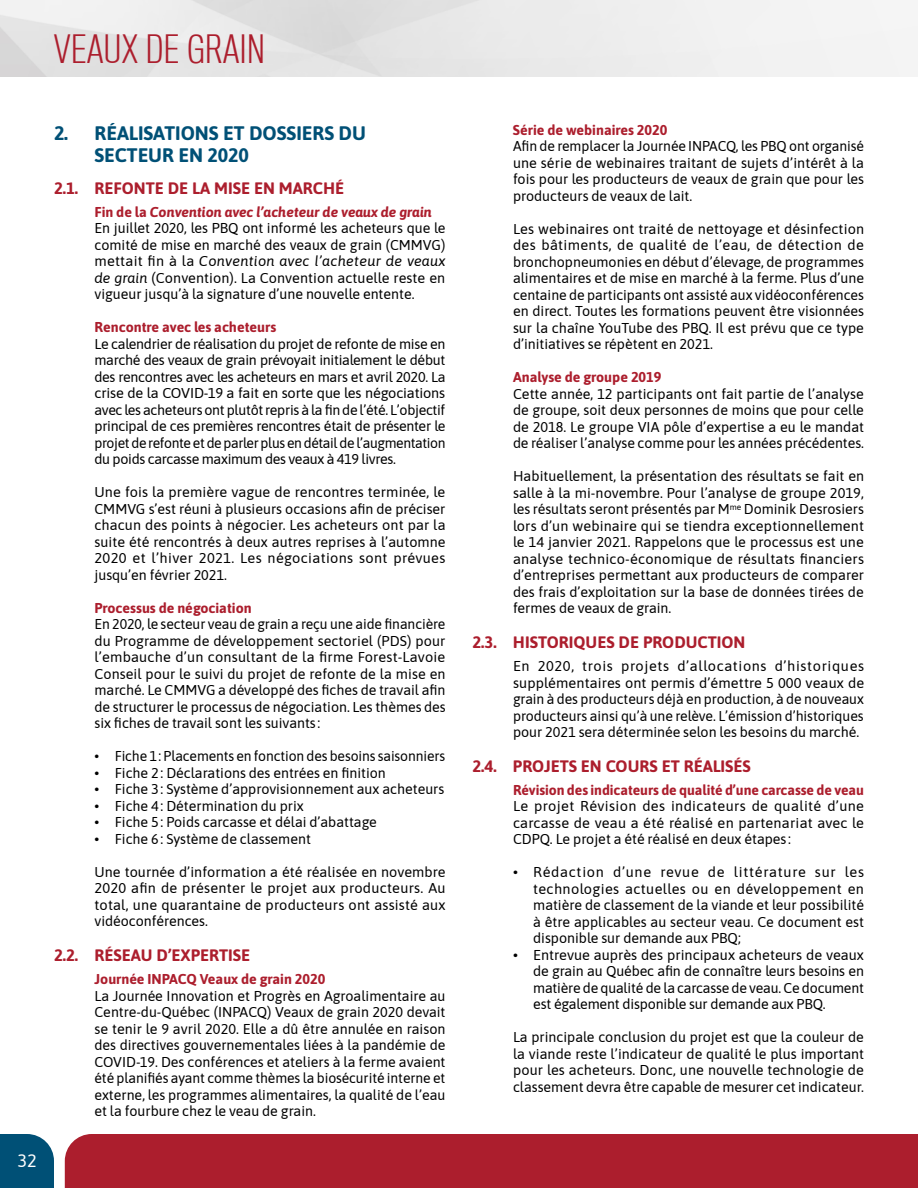
<style>
.page{position:relative;width:918px;height:1188px;background:#fff}
.page>*{position:absolute;margin:0;border:0;box-sizing:border-box;transform-origin:0 0}
.t1{font:300 36px "Titling Gothic FB Cond";letter-spacing:.02em;color:#ac1e2d}
.t2{font:700 19.5px/22.5px "Asap";color:#005076}
.t3{font:18px "Asap";color:#fff}
.t4{font:700 16.5px "Asap";color:#ac1e2d}
.t5{font:14.25px/16.5px "Asap";color:#000;text-align:justify}
.t6{font:700 14.25px "Asap";color:#ac1e2d}
.s1{font-weight:700;color:#ac1e2d}
.s2{font-weight:700;font-style:italic;color:#ac1e2d}
.s3{font-style:italic}
</style>
<div class="page">
<div style="left:65px;top:1134px;width:853px;height:54px;background:#ac1e2d"></div>
<div style="left:0;top:1134px;width:54px;height:54px;background:#005076"></div>
<h1 class="t1" style="left:54px;top:28px;width:212px">VEAUX DE GRAIN</h1>
<p class="t3" style="left:17px;top:1148px;width:21px">32</p>
<h2 class="t2" style="left:95px;top:121px;width:273px;text-indent:-41px">2. RÉALISATIONS ET DOSSIERS DU<br>SECTEUR EN 2020</h2>
<p class="t4" style="left:54px;top:176px;width:292px">2.1. REFONTE DE LA MISE EN MARCHÉ</p>
<p class="t5" style="left:94px;top:203px;width:353px;text-align:left"><span class="s1">Fin de la</span> <span class="s2">Convention avec l’acheteur de veaux de grain </span>En juillet 2020, les PBQ ont informé les acheteurs que le comité de mise en marché des veaux de grain (CMMVG) mettait fin à la <span class="s3">Convention avec l’acheteur de veaux de grain</span> (Convention). La Convention actuelle reste en vigueur jusqu’à la signature d’une nouvelle entente.</p>
<p class="t6" style="left:94px;top:317px;width:183px">Rencontre avec les acheteurs</p>
<p class="t5" style="left:94px;top:335px;width:353px">Le calendrier de réalisation du projet de refonte de mise en marché des veaux de grain prévoyait initialement le début des rencontres avec les acheteurs en mars et avril 2020. La crise de la COVID-19 a fait en sorte que les négociations avec les acheteurs ont plutôt repris à la fin de l’été. L’objectif principal de ces premières rencontres était de présenter le projet de refonte et de parler plus en détail de l’augmentation du poids carcasse maximum des veaux à 419 livres.</p>
<p class="t5" style="left:94px;top:483px;width:353px">Une fois la première vague de rencontres terminée, le CMMVG s’est réuni à plusieurs occasions afin de préciser chacun des points à négocier. Les acheteurs ont par la suite été rencontrés à deux autres reprises à l’automne 2020 et l’hiver 2021. Les négociations sont prévues jusqu’en février 2021.</p>
<p class="t6" style="left:94px;top:598px;width:159px">Processus de négociation</p>
<p class="t5" style="left:94px;top:615px;width:353px">En 2020, le secteur veau de grain a reçu une aide financière du Programme de développement sectoriel (PDS) pour l’embauche d’un consultant de la firme Forest-Lavoie Conseil pour le suivi du projet de refonte de la mise en marché. Le CMMVG a développé des fiches de travail afin de structurer le processus de négociation. Les thèmes des six fiches de travail sont les suivants :</p>
<p class="t5" style="left:94px;top:747px;width:352px">• Fiche 1: Placements en fonction des besoins saisonniers</p>
<p class="t5" style="left:94px;top:764px;width:293px">• Fiche 2: Déclarations des entrées en finition</p>
<p class="t5" style="left:94px;top:780px;width:351px">• Fiche 3: Système d’approvisionnement aux acheteurs</p>
<p class="t5" style="left:94px;top:797px;width:211px">• Fiche 4: Détermination du prix</p>
<p class="t5" style="left:94px;top:813px;width:284px">• Fiche 5: Poids carcasse et délai d’abattage</p>
<p class="t5" style="left:94px;top:830px;width:218px">• Fiche 6: Système de classement</p>
<p class="t5" style="left:94px;top:863px;width:353px">Une tournée d’information a été réalisée en novembre 2020 afin de présenter le projet aux producteurs. Au total, une quarantaine de producteurs ont assisté aux vidéoconférences.</p>
<p class="t4" style="left:54px;top:944px;width:198px">2.2. RÉSEAU D’EXPERTISE</p>
<p class="t6" style="left:94px;top:969px;width:232px">Journée INPACQ Veaux de grain 2020</p>
<p class="t5" style="left:94px;top:987px;width:353px">La Journée Innovation et Progrès en Agroalimentaire au Centre-du-Québec (INPACQ) Veaux de grain 2020 devait se tenir le 9 avril 2020. Elle a dû être annulée en raison des directives gouvernementales liées à la pandémie de COVID-19. Des conférences et ateliers à la ferme avaient été planifiés ayant comme thèmes la biosécurité interne et externe, les programmes alimentaires, la qualité de l’eau et la fourbure chez le veau de grain.</p>
<p class="t6" style="left:513px;top:120px;width:156px">Série de webinaires 2020</p>
<p class="t5" style="left:513px;top:137px;width:353px">Afin de remplacer la Journée INPACQ, les PBQ ont organisé une série de webinaires traitant de sujets d’intérêt à la fois pour les producteurs de veaux de grain que pour les producteurs de veaux de lait.</p>
<p class="t5" style="left:513px;top:220px;width:353px">Les webinaires ont traité de nettoyage et désinfection des bâtiments, de qualité de l’eau, de détection de bronchopneumonies en début d’élevage, de programmes alimentaires et de mise en marché à la ferme. Plus d’une centaine de participants ont assisté aux vidéoconférences en direct. Toutes les formations peuvent être visionnées sur la chaîne YouTube des PBQ. Il est prévu que ce type d’initiatives se répètent en 2021.</p>
<p class="t6" style="left:513px;top:367px;width:150px">Analyse de groupe 2019</p>
<p class="t5" style="left:513px;top:385px;width:353px">Cette année, 12 participants ont fait partie de l’analyse de groupe, soit deux personnes de moins que pour celle de 2018. Le groupe VIA pôle d’expertise a eu le mandat de réaliser l’analyse comme pour les années précédentes.</p>
<p class="t5" style="left:513px;top:467px;width:353px">Habituellement, la présentation des résultats se fait en salle à la mi-novembre. Pour l’analyse de groupe 2019, les résultats seront présentés par M<sup>me</sup> Dominik Desrosiers lors d’un webinaire qui se tiendra exceptionnellement le 14 janvier 2021. Rappelons que le processus est une analyse technico-économique de résultats financiers d’entreprises permettant aux producteurs de comparer des frais d’exploitation sur la base de données tirées de fermes de veaux de grain.</p>
<p class="t4" style="left:472px;top:630px;width:274px">2.3. HISTORIQUES DE PRODUCTION</p>
<p class="t5" style="left:513px;top:657px;width:353px">En 2020, trois projets d’allocations d’historiques supplémentaires ont permis d’émettre 5 000 veaux de grain à des producteurs déjà en production, à de nouveaux producteurs ainsi qu’à une relève. L’émission d’historiques pour 2021 sera déterminée selon les besoins du marché.</p>
<p class="t4" style="left:472px;top:754px;width:280px">2.4. PROJETS EN COURS ET RÉALISÉS</p>
<p class="t6" style="left:513px;top:780px;width:352px">Révision des indicateurs de qualité d’une carcasse de veau</p>
<p class="t5" style="left:513px;top:797px;width:353px">Le projet Révision des indicateurs de qualité d’une carcasse de veau a été réalisé en partenariat avec le CDPQ. Le projet a été réalisé en deux étapes :</p>
<p class="t5" style="left:533px;top:863px;width:332px;text-indent:-20px">• Rédaction d’une revue de littérature sur les technologies actuelles ou en développement en matière de classement de la viande et leur possibilité à être applicables au secteur veau. Ce document est disponible sur demande aux PBQ;</p>
<p class="t5" style="left:533px;top:946px;width:332px;text-indent:-20px">• Entrevue auprès des principaux acheteurs de veaux de grain au Québec afin de connaître leurs besoins en matière de qualité de la carcasse de veau. Ce document est également disponible sur demande aux PBQ.</p>
<p class="t5" style="left:513px;top:1028px;width:353px">La principale conclusion du projet est que la couleur de la viande reste l’indicateur de qualité le plus important pour les acheteurs. Donc, une nouvelle technologie de classement devra être capable de mesurer cet indicateur.</p>
</div>
